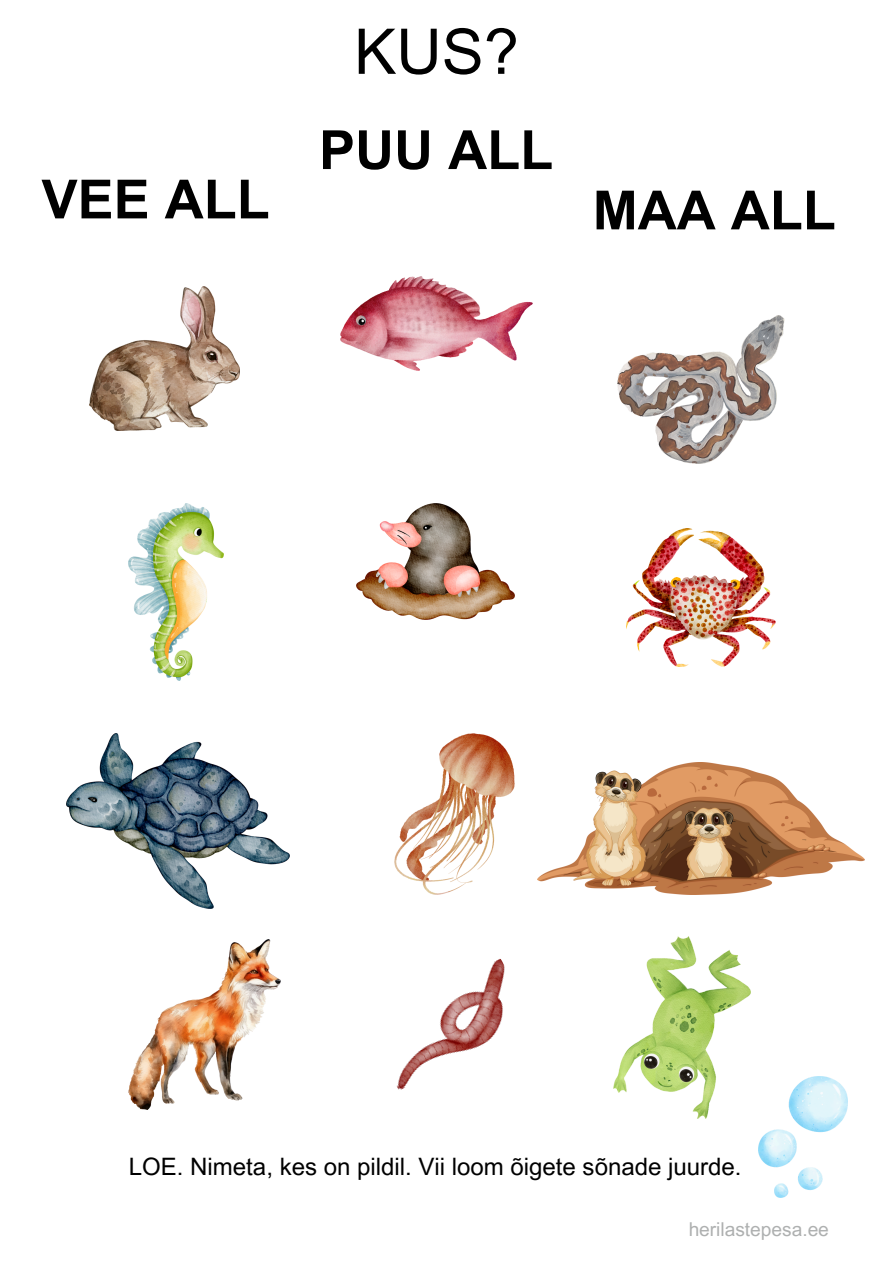
<style>
.page{position:relative;width:894px;height:1264px;background:#fff}
.page>*{position:absolute;margin:0;border:0;box-sizing:border-box;transform-origin:0 0}
.t1{font:63px "Arial MT Pro";color:#000}
.t2{font:700 54px "Arial MT Pro";color:#000}
.t3{font:24px "Arial MT Pro";color:#000}
.t4{font:19.05px "Arial MT Pro";color:#aeb0b0}
</style>
<div class="page">
<img style="left:758px;top:1076px;width:89px;height:121px">
<img style="left:128px;top:503px;width:96px;height:177px">
<img style="left:90px;top:286px;width:149px;height:144px">
<img style="left:128px;top:939px;width:152px;height:170px">
<img style="left:617px;top:316px;width:167px;height:147px">
<img style="left:613px;top:936px;width:137px;height:182px">
<img style="left:394px;top:733px;width:120px;height:161px">
<img style="left:66px;top:733px;width:223px;height:175px">
<img style="left:340px;top:277px;width:192px;height:93px">
<img style="left:626px;top:528px;width:149px;height:138px">
<img style="left:396px;top:958px;width:109px;height:132px">
<img style="left:356px;top:503px;width:158px;height:116px">
<img style="left:537px;top:762px;width:327px;height:132px">
<h1 class="t1" style="left:354px;top:28px;width:166px">KUS?</h1>
<h2 class="t2" style="left:42px;top:179px;width:230px">VEE ALL</h2>
<p class="t2" style="left:319px;top:130px;width:235px">PUU ALL</p>
<p class="t2" style="left:592px;top:190px;width:244px">MAA ALL</p>
<h2 class="t3" style="left:129px;top:1157px;width:614px">LOE. Nimeta, kes on pildil. Vii loom õigete sõnade juurde.</h2>
<h2 class="t4" style="left:688px;top:1221px;width:142px">herilastepesa.ee</h2>
</div>
